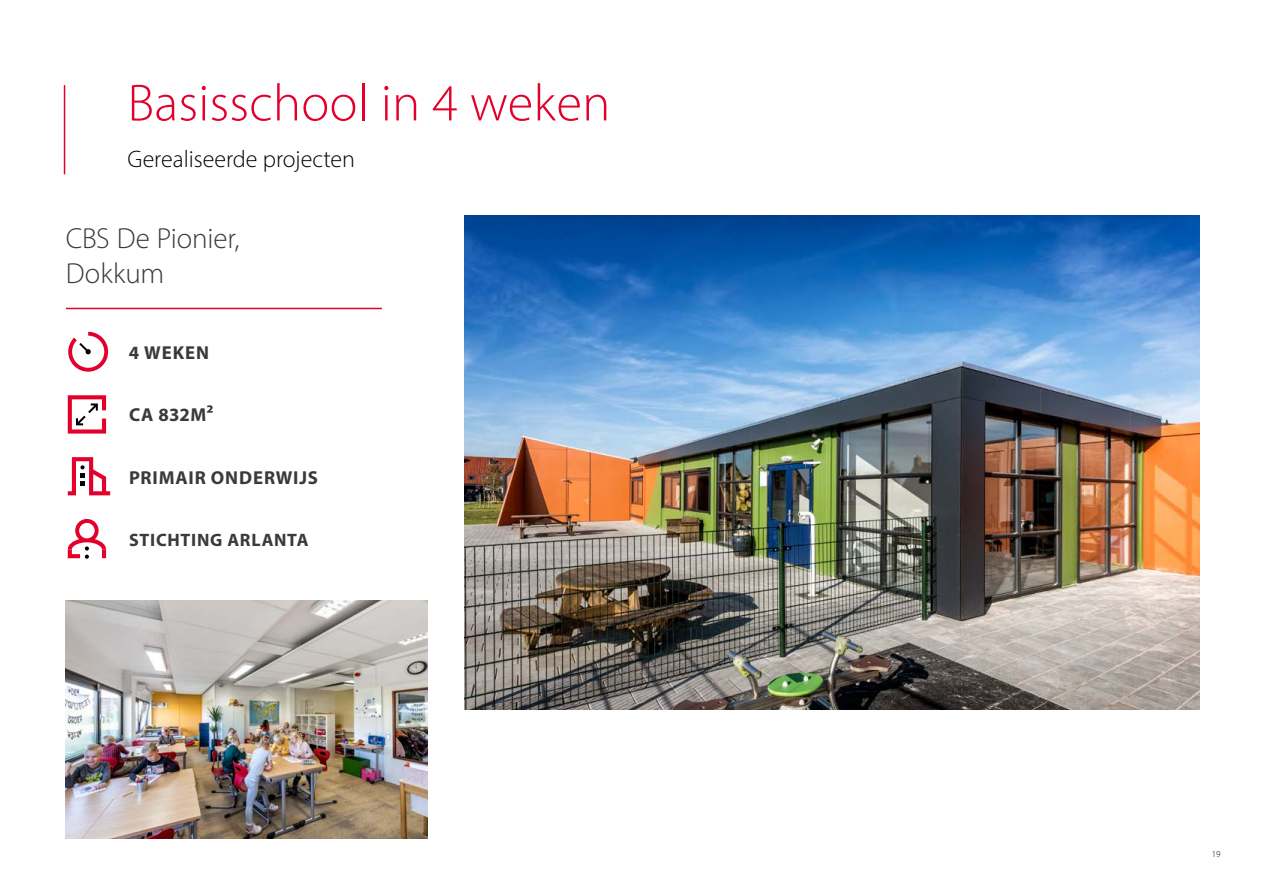
<style>
.page{position:relative;width:1263px;height:893px;background:#fff}
.page>*{position:absolute;margin:0;border:0;box-sizing:border-box;transform-origin:0 0}
.t1{font:300 52.5px "Myriad Pro";letter-spacing:.005em;color:#e4002d}
.t2{font:300 29.1px/35px "Myriad Pro";letter-spacing:-.005em;color:#3a3a39}
.t3{font:300 24px "Myriad Pro";color:#000}
.t4{font:700 18.75px "Myriad Pro";letter-spacing:.045em;color:#3a3a39}
.t5{font:700 18px "Myriad Pro";letter-spacing:.04em;color:#3a3a39}
.t6{font:300 9px "Myriad Pro";color:#000}
</style>
<div class="page">
<svg style="left:68px;top:332px;width:40px;height:40px"></svg>
<svg style="left:68px;top:395px;width:38px;height:39px"></svg>
<svg style="left:68px;top:457px;width:42px;height:38px"></svg>
<svg style="left:68px;top:519px;width:38px;height:40px"></svg>
<hr style="left:66px;top:308px;width:316px;height:1px;background:#e4002d">
<img style="left:465px;top:215px;width:734px;height:495px">
<img style="left:66px;top:601px;width:361px;height:238px">
<hr style="left:64px;top:85px;width:1px;height:89px;background:#e4002d">
<h1 class="t1" style="left:128px;top:83px;width:484px">Basisschool in 4 weken</h1>
<p class="t3" style="left:128px;top:150px;width:229px">Gerealiseerde projecten</p>
<h2 class="t2" style="left:66px;top:223px;width:175px">CBS De Pionier,<br>Dokkum</h2>
<p class="t4" style="left:129px;top:343px;width:82px">4 WEKEN</p>
<p class="t4" style="left:129px;top:405px;width:86px">CA 832M²</p>
<p class="t4" style="left:129px;top:468px;width:190px">PRIMAIR ONDERWIJS</p>
<p class="t5" style="left:129px;top:531px;width:181px">STICHTING ARLANTA</p>
<p class="t6" style="left:1212px;top:851px;width:10px">19</p>
</div>
